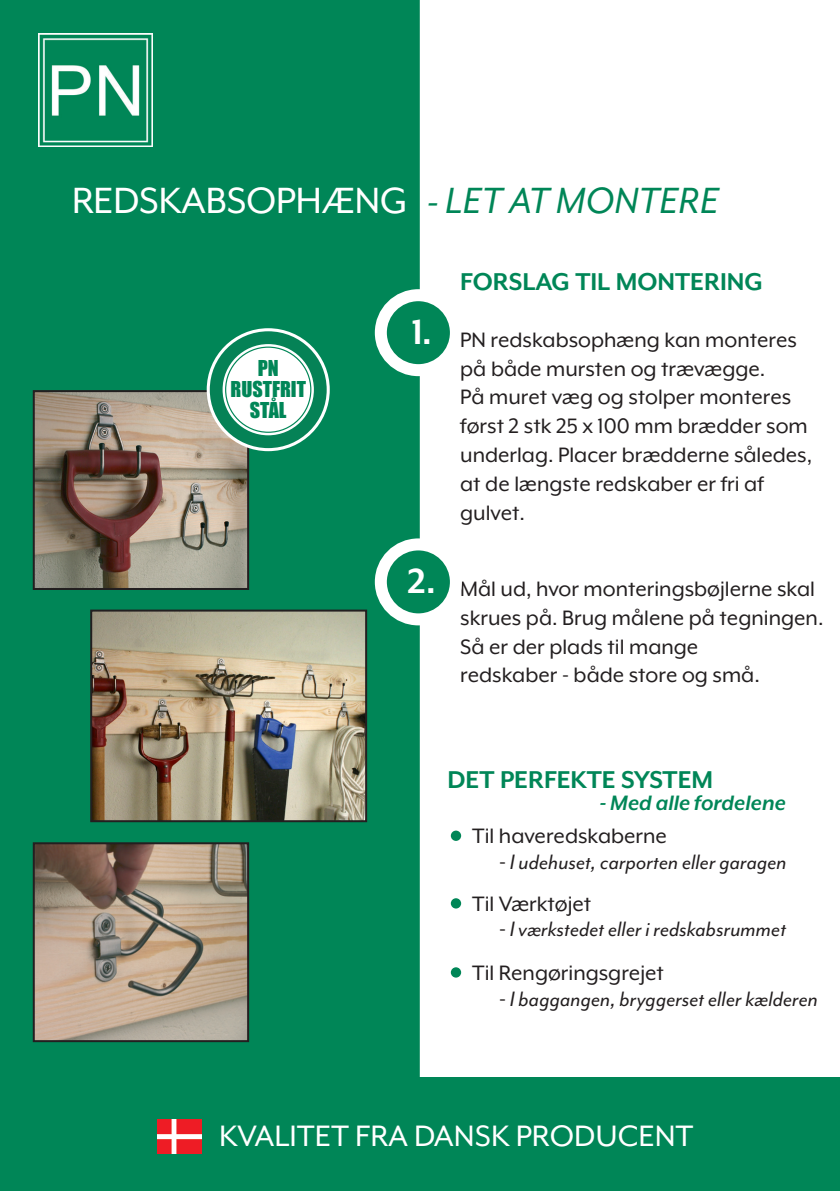
<style>
.page{position:relative;width:840px;height:1191px;background:#fff}
.page>*{position:absolute;margin:0;border:0;box-sizing:border-box;transform-origin:0 0}
.t1{font:42px "Mr Eaves XL Mod OT";color:#fff}
.t2{font:italic 42px "Mr Eaves Mod OT";color:#008657}
.t3{font:700 40px "Mr Eaves XL Mod OT";color:#fff}
.t4{font:34px "Mr Eaves Mod OT";color:#fff}
.t5{font:700 28px "Mr Eaves XL Mod OT";color:#008657}
.t6{font:24px/28.8px "Mr Eaves XL Mod OT";color:#231f20}
.t7{font:italic 24px "Mr Eaves Mod OT";color:#231f20}
.t8{font:italic 700 24px "Mr Eaves XL Mod OT";color:#008657}
.t9{font:20px/21.2px "Impact";color:#008657;text-align:center}
.s1{font-family:"Mr Eaves XL Mod OT";font-style:normal}
</style>
<div class="page">
<div style="left:1px;top:1px;width:417px;height:1189px;background:#008657"></div>
<svg style="left:380px;top:544px;width:75px;height:75px"></svg>
<div style="left:374px;top:538px;width:87px;height:87px;border:12px solid #fff;border-radius:50%"></div>
<svg style="left:380px;top:295px;width:75px;height:75px"></svg>
<div style="left:374px;top:289px;width:87px;height:87px;border:12px solid #fff;border-radius:50%"></div>
<img style="left:36px;top:393px;width:210px;height:194px">
<div style="left:33px;top:390px;width:216px;height:200px;border:2px solid #231f20"></div>
<img style="left:93px;top:612px;width:271px;height:207px">
<div style="left:90px;top:609px;width:277px;height:213px;border:2px solid #231f20"></div>
<div style="left:0;top:1077px;width:839px;height:114px;background:#008657"></div>
<div style="left:450px;top:830px;width:11px;height:11px;background:#008657;border-radius:50%"></div>
<div style="left:450px;top:898px;width:11px;height:10px;background:#008657;border-radius:50%"></div>
<div style="left:450px;top:967px;width:11px;height:10px;background:#008657;border-radius:50%"></div>
<img style="left:157px;top:1120px;width:44px;height:33px">
<img style="left:36px;top:845px;width:210px;height:194px">
<div style="left:33px;top:842px;width:216px;height:200px;border:2px solid #231f20"></div>
<img style="left:39px;top:34px;width:113px;height:113px">
<div style="left:208px;top:330px;width:120px;height:119px;background:#058256;border-radius:50%"></div>
<div style="left:206px;top:328px;width:123px;height:123px;border:3px solid #fff;border-radius:50%"></div>
<div style="left:222px;top:344px;width:92px;height:91px;background:#fff;border-radius:50%"></div>
<h1 class="t1" style="left:72px;top:179px;width:337px">REDSKABSOPHÆNG</h1>
<h1 class="t2" style="left:427px;top:177px;width:293px">- LET AT MONTERE</h1>
<p class="t5" style="left:460px;top:268px;width:304px">FORSLAG TIL MONTERING</p>
<p class="t9" style="left:257px;top:357px;width:22px">PN</p>
<p class="t9" style="left:230px;top:378px;width:77px">RUSTFRIT<br>STÅL</p>
<h2 class="t3" style="left:411px;top:311px;width:22px">1.</h2>
<h2 class="t3" style="left:407px;top:561px;width:29px">2.</h2>
<p class="t6" style="left:460px;top:325px;width:353px">PN redskabsophæng kan monteres på både mursten og trævægge.<br>På muret væg og stolper monteres først 2 stk 25 x 100 mm brædder som underlag. Placer brædderne således, at de længste redskaber er fri af gulvet.</p>
<p class="t6" style="left:460px;top:574px;width:364px">Mål ud, hvor monteringsbøjlerne skal skrues på. Brug målene på tegningen.<br>Så er der plads til mange<br>redskaber - både store og små.</p>
<p class="t5" style="left:447px;top:765px;width:267px">DET PERFEKTE SYSTEM</p>
<p class="t8" style="left:599px;top:791px;width:188px">- Med alle fordelene</p>
<p class="t6" style="left:472px;top:821px;width:196px">Til haveredskaberne</p>
<p class="t7" style="left:499px;top:849px;width:289px"><span class="s1">-</span> I udehuset, carporten eller garagen</p>
<p class="t6" style="left:472px;top:889px;width:121px">Til Værktøjet</p>
<p class="t7" style="left:499px;top:916px;width:288px"><span class="s1">-</span> I værkstedet eller i redskabsrummet</p>
<p class="t6" style="left:472px;top:958px;width:193px">Til Rengøringsgrejet</p>
<p class="t7" style="left:499px;top:986px;width:320px"><span class="s1">-</span> I baggangen, bryggerset eller kælderen</p>
<h3 class="t4" style="left:219px;top:1117px;width:476px">KVALITET FRA DANSK PRODUCENT</h3>
</div>
